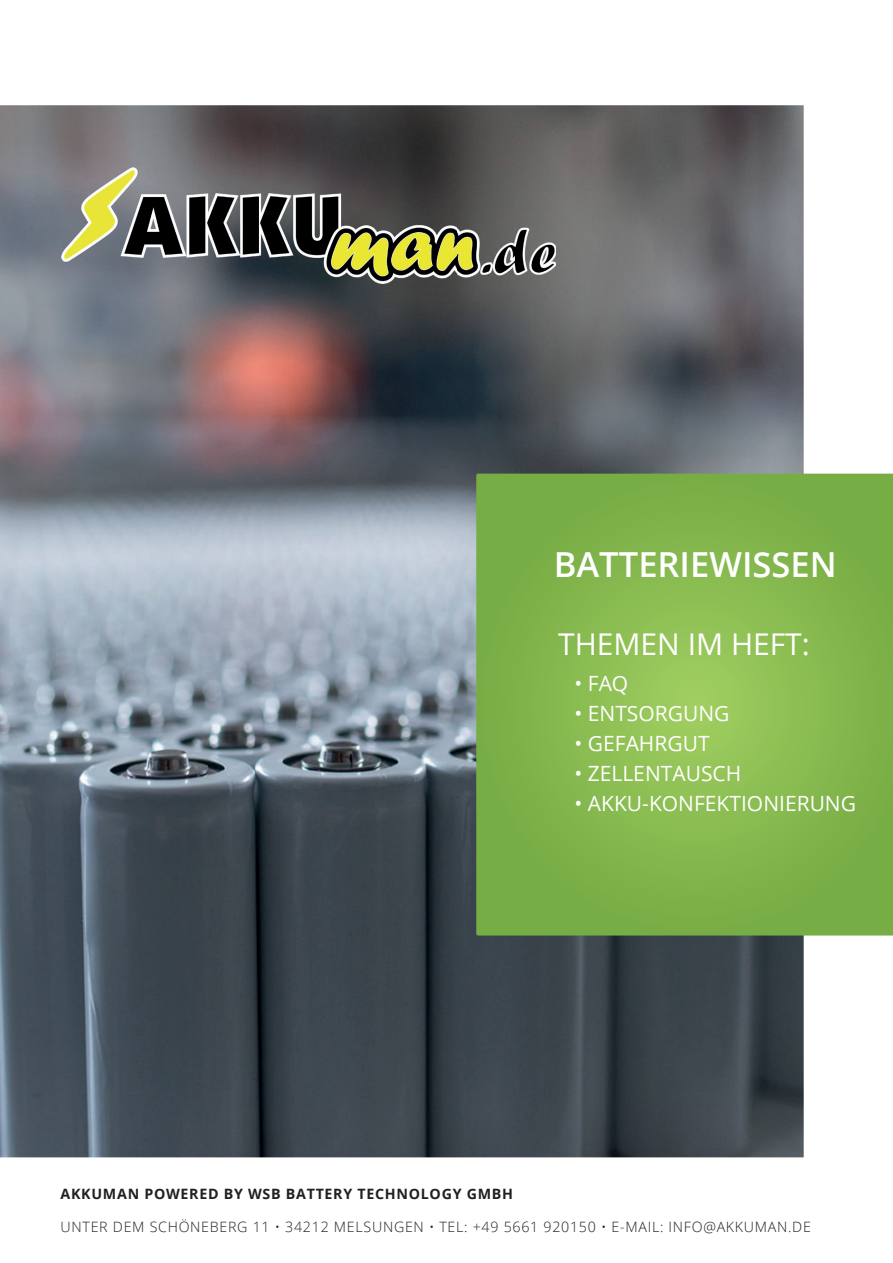
<style>
.page{position:relative;width:893px;height:1263px;background:#fff}
.page>*{position:absolute;margin:0;border:0;box-sizing:border-box;transform-origin:0 0}
.t1{font:600 34.5px "Open Sans";color:#fff}
.t2{font:30px "Open Sans";color:#fff}
.t3{font:21px "Open Sans";color:#fff}
.t4{font:300 14.25px "Open Sans";letter-spacing:.05em;color:#231f20}
.t5{font:700 14.25px "Open Sans";letter-spacing:.05em;color:#231f20}
</style>
<div class="page">
<img style="left:0;top:105px;width:804px;height:1052px">
<svg style="left:476px;top:474px;width:417px;height:461px;background:#82b54c"></svg>
<img style="left:62px;top:168px;width:494px;height:116px">
<h1 class="t1" style="left:554px;top:540px;width:285px">BATTERIEWISSEN</h1>
<h2 class="t2" style="left:558px;top:623px;width:253px">THEMEN IM HEFT:</h2>
<h3 class="t3" style="left:574px;top:669px;width:55px">• FAQ</h3>
<h3 class="t3" style="left:574px;top:699px;width:157px">• ENTSORGUNG</h3>
<h3 class="t3" style="left:574px;top:729px;width:137px">• GEFAHRGUT</h3>
<h3 class="t3" style="left:574px;top:759px;width:168px">• ZELLENTAUSCH</h3>
<h3 class="t3" style="left:574px;top:789px;width:283px">• AKKU-KONFEKTIONIERUNG</h3>
<p class="t5" style="left:61px;top:1183px;width:454px">AKKUMAN POWERED BY WSB BATTERY TECHNOLOGY GMBH</p>
<p class="t4" style="left:61px;top:1218px;width:752px">UNTER DEM SCHÖNEBERG 11 • 34212 MELSUNGEN • TEL: +49 5661 920150 • E-MAIL: INFO@AKKUMAN.DE</p>
</div>
